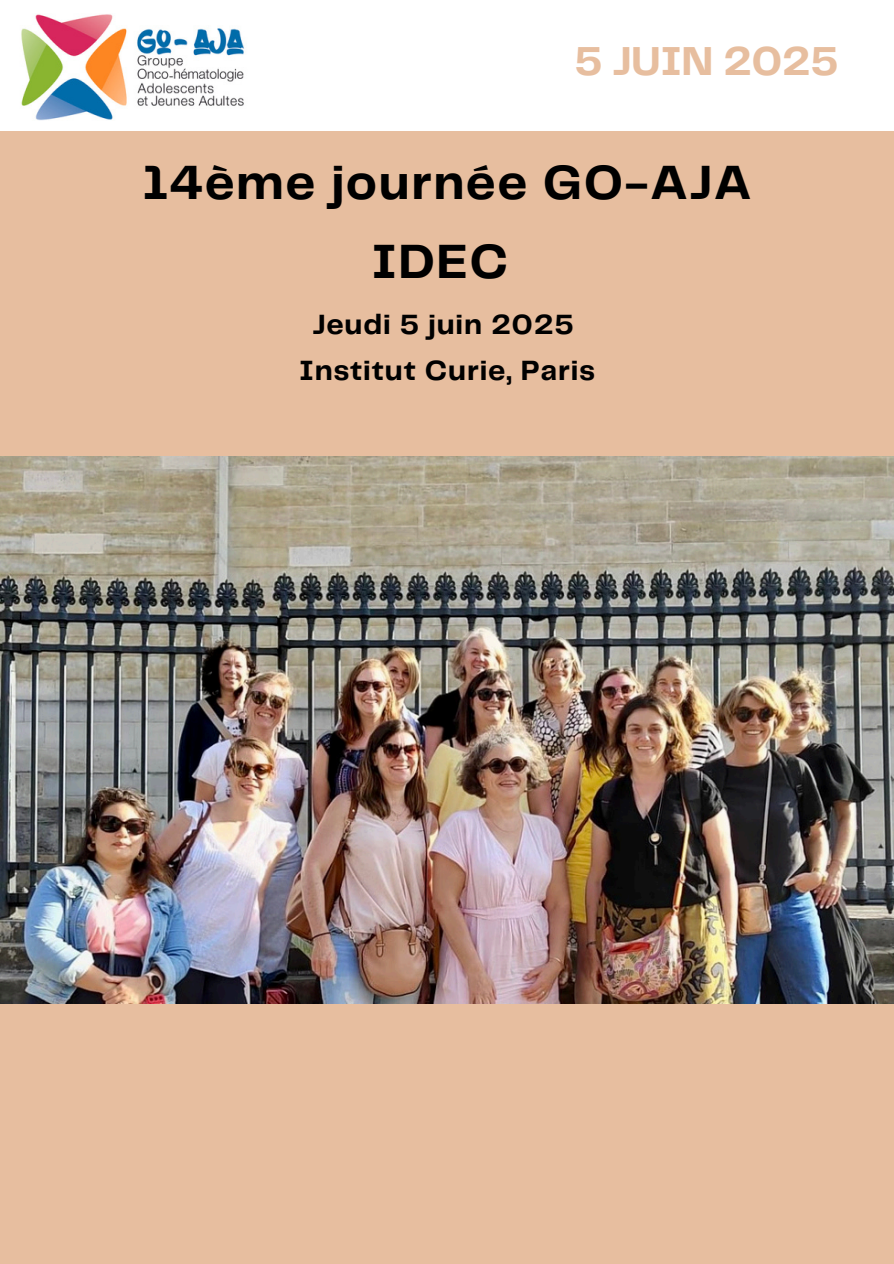
<style>
.page{position:relative;width:894px;height:1264px;background:#fff}
.page>*{position:absolute;margin:0;border:0;box-sizing:border-box;transform-origin:0 0}
.t1{font:700 49.95px/78.8px "Telegraf";letter-spacing:.03em;color:#000;text-align:center}
.t2{font:700 42px "Telegraf";letter-spacing:-.01em;color:#e7be9f}
.t3{font:700 28.95px/46.2px "Telegraf";letter-spacing:.03em;color:#000;text-align:center}
</style>
<div class="page">
<div style="left:0;top:0;width:893px;height:1263px;background:#e7be9f"></div>
<div style="left:0;top:0;width:893px;height:130px;background:#fff"></div>
<img style="left:21px;top:14px;width:224px;height:107px">
<img style="left:0;top:456px;width:893px;height:547px">
<h2 class="t2" style="left:574px;top:32px;width:265px">5 JUIN 2025</h2>
<h1 class="t1" style="left:142px;top:143px;width:611px">14ème journée GO-AJA<br>IDEC</h1>
<p class="t3" style="left:299px;top:301px;width:297px">Jeudi 5 juin 2025<br>Institut Curie, Paris</p>
</div>
